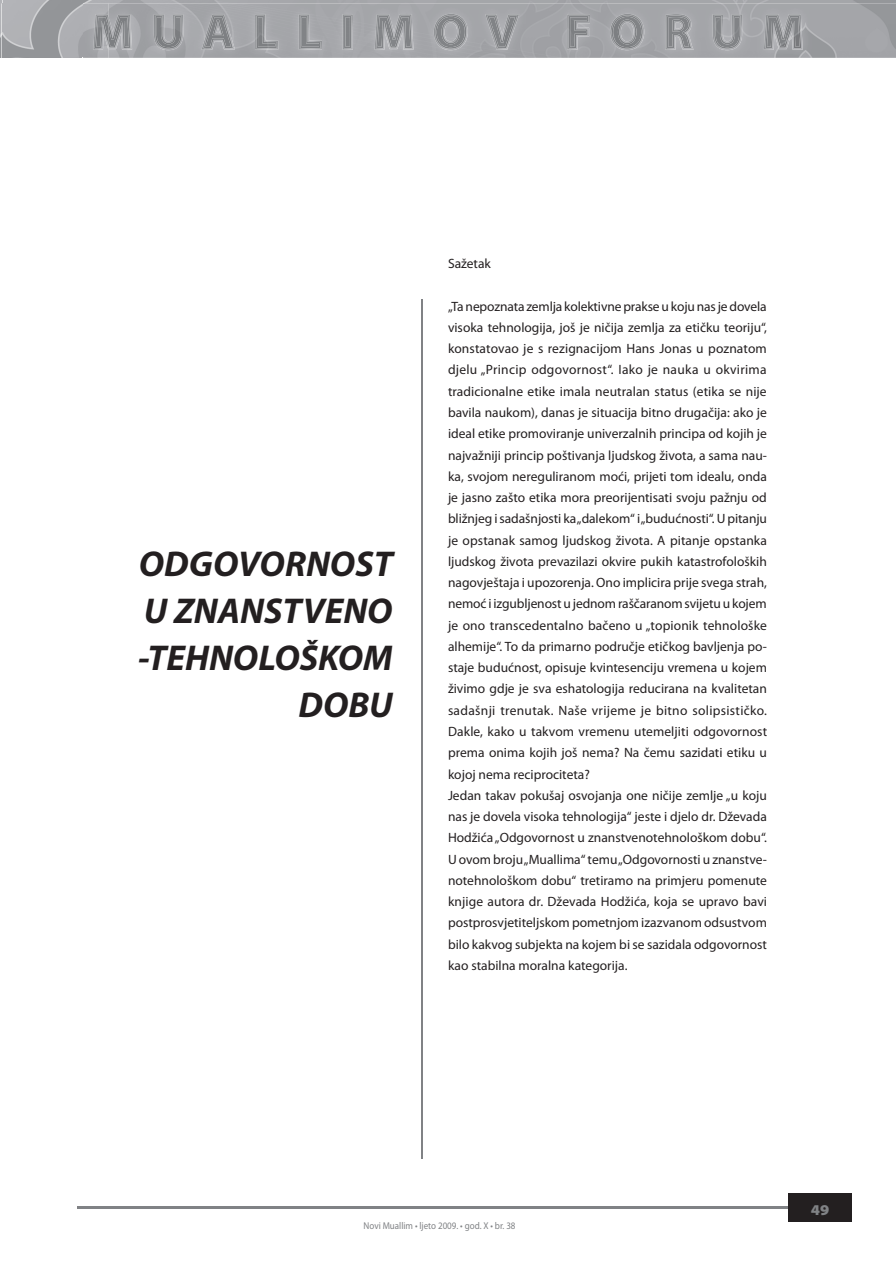
<style>
.page{position:relative;width:896px;height:1266px;background:#fff}
.page>*{position:absolute;margin:0;border:0;box-sizing:border-box;transform-origin:0 0}
.t1{font:italic 700 36px/46.8px "Myriad Pro";color:#231f20;text-align:right}
.t2{font:900 semi-expanded 15px "Myriad Pro";color:#808285}
.t3{font:13.5px/21.3px "Myriad Pro";color:#231f20}
.t4{font:9.9px "Myriad Pro";color:#808285;scale:.91 1}
</style>
<div class="page">
<div style="left:788px;top:1194px;width:64px;height:28px;background:#231f20"></div>
<hr style="left:77px;top:1207px;width:710px;height:2px;background:#808285">
<hr style="left:421px;top:299px;width:1px;height:859px;background:#808285">
<img style="left:1px;top:3px;width:2px;height:55px">
<img style="left:0;top:3px;width:1px;height:55px">
<img style="left:3px;top:0;width:893px;height:3px">
<img style="left:3px;top:3px;width:80px;height:55px">
<img style="left:83px;top:3px;width:813px;height:55px">
<div style="left:235px;top:22px;width:430px;height:11px;background:#a5a6aa"></div>
<img style="left:610px;top:14px;width:34px;height:36px">
<img style="left:434px;top:14px;width:34px;height:36px">
<img style="left:665px;top:14px;width:29px;height:36px">
<img style="left:764px;top:14px;width:39px;height:36px">
<img style="left:713px;top:14px;width:29px;height:36px">
<img style="left:567px;top:14px;width:23px;height:36px">
<img style="left:485px;top:14px;width:34px;height:36px">
<img style="left:375px;top:14px;width:38px;height:36px">
<img style="left:342px;top:14px;width:11px;height:36px">
<img style="left:299px;top:14px;width:23px;height:36px">
<img style="left:255px;top:14px;width:23px;height:36px">
<img style="left:201px;top:14px;width:34px;height:36px">
<img style="left:154px;top:14px;width:29px;height:36px">
<img style="left:93px;top:14px;width:39px;height:36px">
<img style="left:612px;top:15px;width:31px;height:34px">
<img style="left:435px;top:15px;width:31px;height:34px">
<img style="left:667px;top:16px;width:24px;height:32px">
<img style="left:765px;top:16px;width:36px;height:32px">
<img style="left:714px;top:16px;width:27px;height:33px">
<img style="left:569px;top:16px;width:19px;height:32px">
<img style="left:487px;top:16px;width:30px;height:32px">
<img style="left:376px;top:16px;width:36px;height:32px">
<img style="left:344px;top:16px;width:7px;height:32px">
<img style="left:300px;top:16px;width:20px;height:32px">
<img style="left:257px;top:16px;width:20px;height:32px">
<img style="left:203px;top:16px;width:30px;height:32px">
<img style="left:155px;top:16px;width:27px;height:33px">
<img style="left:95px;top:16px;width:36px;height:32px">
<svg style="left:672px;top:20px;width:12px;height:12px"></svg>
<img style="left:618px;top:20px;width:18px;height:24px">
<img style="left:441px;top:20px;width:19px;height:24px">
<img style="left:212px;top:20px;width:12px;height:16px">
<h1 class="t1" style="left:138px;top:540px;width:256px">ODGOVORNOST<br>U ZNANSTVENO -TEHNOLOŠKOM<br>DOBU</h1>
<p class="t3" style="left:448px;top:253px;width:44px">Sažetak</p>
<p class="t3" style="left:448px;top:295px;width:321px">„Ta nepoznata zemlja kolektivne prakse u koju nas je dovela visoka tehnologija, još je ničija zemlja za etičku teoriju“, konstatovao je s rezignacijom Hans Jonas u poznatom djelu „Princip odgovornost“. Iako je nauka u okvirima tradicionalne etike imala neutralan status (etika se nije bavila naukom), danas je situacija bitno drugačija: ako je ideal etike promoviranje univerzalnih principa od kojih je najvažniji princip poštivanja ljudskog života, a sama nau&shy;ka, svojom nereguliranom moći, prijeti tom idealu, onda je jasno zašto etika mora preorijentisati svoju pažnju od bližnjeg i sadašnjosti ka „dalekom“ i „budućnosti“. U pitanju je opstanak samog ljudskog života. A pitanje opstanka ljudskog života prevazilazi okvire pukih katastrofoloških nagovještaja i upozorenja. Ono implicira prije svega strah, nemoć i izgubljenost u jednom raščaranom svijetu u kojem je ono transcedentalno bačeno u „topionik tehnološke alhemije“. To da primarno područje etičkog bavljenja po&shy;staje budućnost, opisuje kvintesenciju vremena u kojem živimo gdje je sva eshatologija reducirana na kvalitetan sadašnji trenutak. Naše vrijeme je bitno solipsističko.<br>Dakle, kako u takvom vremenu utemeljiti odgovornost prema onima kojih još nema? Na čemu sazidati etiku u kojoj nema reciprociteta?<br>Jedan takav pokušaj osvojanja one ničije zemlje „u koju nas je dovela visoka tehnologija“ jeste i djelo dr. Dževada Hodžića „Odgovornost u znanstvenotehnološkom dobu“.<br>U ovom broju „Muallima“ temu „Odgovornosti u znanstve&shy;notehnološkom dobu“ tretiramo na primjeru pomenute knjige autora dr. Dževada Hodžića, koja se upravo bavi postprosvjetiteljskom pometnjom izazvanom odsustvom bilo kakvog subjekta na kojem bi se sazidala odgovornost kao stabilna moralna kategorija.</p>
<p class="t4" style="left:364px;top:1220px;width:169px">Novi Muallim • ljeto 2009. • god. X • br. 38</p>
<p class="t2" style="left:811px;top:1201px;width:20px">49</p>
</div>
